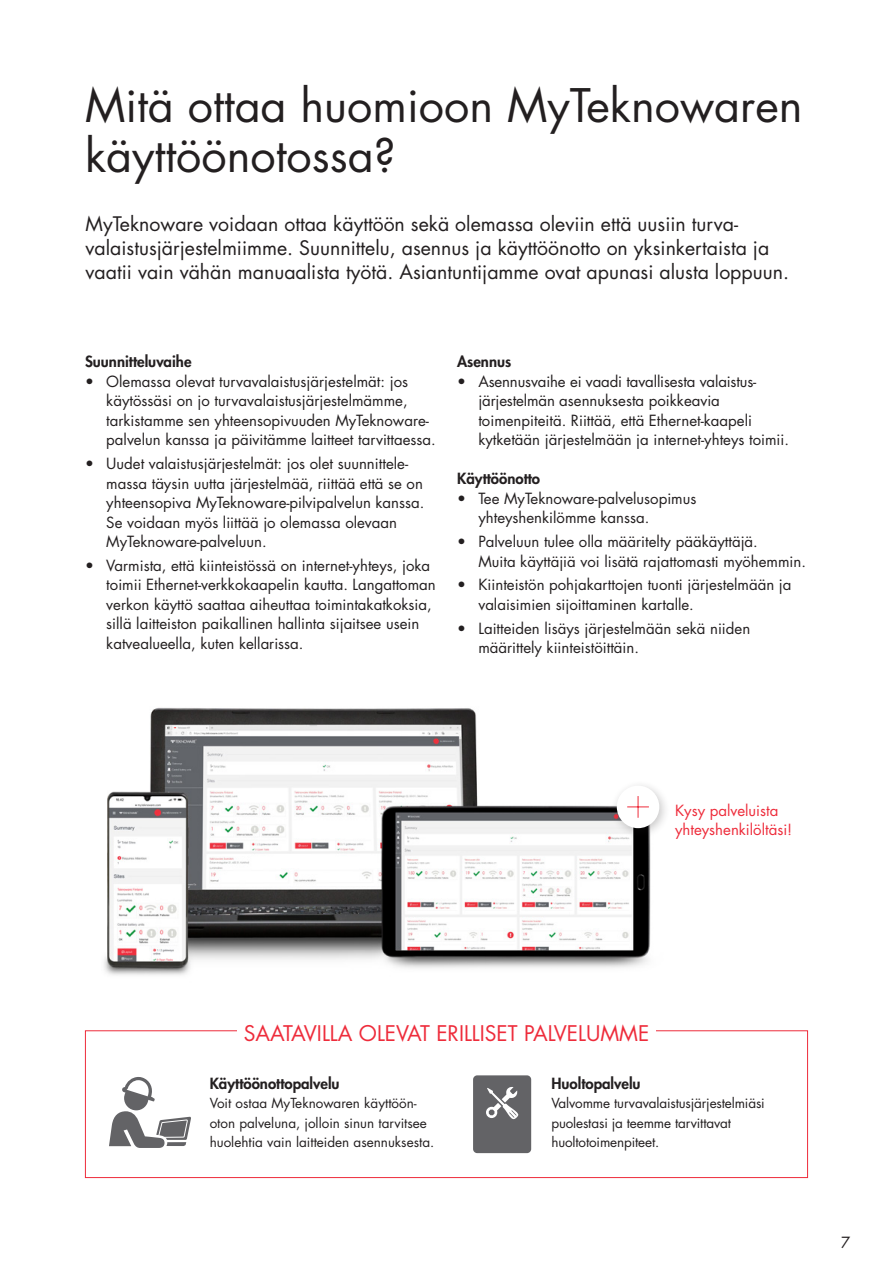
<style>
.page{position:relative;width:893px;height:1263px;background:#fff}
.page>*{position:absolute;margin:0;border:0;box-sizing:border-box;transform-origin:0 0}
.H2_Otsikko_30_33_pt{font:45px/49.5px "Futura Std";color:#231f20}
.H2_Otsikko_14_16_pt{font:21px "Futura Std";color:#ee2c3b}
.Ingressi_nosto_13_16{font:19.5px/24px "Futura Std";color:#231f20}
.Leipis_10_13pt_bulle{font:15px/19.5px "Futura Std";color:#231f20}
.H3_Otsikko__10_13pt{font:800 15px "Futura Std";color:#231f20}
.Leipis_10_13pt{font:15px/19.5px "Futura Std";color:#ee2c3b}
.Leipis_10_13pt-2{font:13.5px/19.5px "Futura Std";color:#231f20}
</style>
<div class="page">
<img style="left:104px;top:707px;width:547px;height:268px">
<div style="left:85px;top:1030px;width:723px;height:148px;border:1px solid #ee2c3b"></div>
<div style="left:237px;top:1016px;width:419px;height:34px;background:#fff"></div>
<div style="left:610px;top:780px;width:60px;height:60px;background:#231f20;opacity:.25"></div>
<div style="left:617px;top:786px;width:42px;height:42px;background:#fff;border-radius:50%"></div>
<svg style="left:627px;top:796px;width:22px;height:22px"></svg>
<svg style="left:109px;top:1077px;width:82px;height:71px"></svg>
<div style="left:475px;top:1077px;width:55px;height:74px;background:#636366;border-radius:3px"></div>
<div style="left:473px;top:1075px;width:58px;height:78px;border:3px solid #636366;border-radius:3px"></div>
<svg style="left:486px;top:1087px;width:32px;height:32px"></svg>
<p class="H2_Otsikko_30_33_pt" style="left:85px;top:81px;width:719px">Mitä ottaa huomioon MyTeknowaren käyttöönotossa?</p>
<p class="Ingressi_nosto_13_16" style="left:86px;top:212px;width:705px">MyTeknoware voidaan ottaa käyttöön sekä olemassa oleviin että uusiin turva&shy;valaistusjärjestelmiimme. Suunnittelu, asennus ja käyttöönotto on yksinkertaista ja vaatii vain vähän manuaalista työtä. Asiantuntijamme ovat apunasi alusta loppuun.</p>
<h3 class="H3_Otsikko__10_13pt" style="left:85px;top:352px;width:108px">Suunnitteluvaihe</h3>
<p class="Leipis_10_13pt_bulle" style="left:106px;top:372px;width:331px;text-indent:-21px">• Olemassa olevat turvavalaistusjärjestelmät: jos käytössäsi on jo turvavalaistusjärjestelmämme, tarkistamme sen yhteensopivuuden MyTeknoware&shy;palvelun kanssa ja päivitämme laitteet tarvittaessa.</p>
<p class="Leipis_10_13pt_bulle" style="left:106px;top:454px;width:320px;text-indent:-21px">• Uudet valaistusjärjestelmät: jos olet suunnittele&shy;massa täysin uutta järjestelmää, riittää että se on yhteensopiva MyTeknoware-pilvipalvelun kanssa.<br>Se voidaan myös liittää jo olemassa olevaan MyTeknoware-palveluun.</p>
<p class="Leipis_10_13pt_bulle" style="left:106px;top:556px;width:331px;text-indent:-21px">• Varmista, että kiinteistössä on internet-yhteys, joka toimii Ethernet-verkkokaapelin kautta. Langattoman verkon käyttö saattaa aiheuttaa toimintakatkoksia, sillä laitteiston paikallinen hallinta sijaitsee usein katvealueella, kuten kellarissa.</p>
<h3 class="H3_Otsikko__10_13pt" style="left:457px;top:352px;width:56px">Asennus</h3>
<p class="Leipis_10_13pt_bulle" style="left:478px;top:372px;width:312px;text-indent:-21px">• Asennusvaihe ei vaadi tavallisesta valaistus&shy;järjestelmän asennuksesta poikkeavia toimenpiteitä. Riittää, että Ethernet-kaapeli kytketään järjestelmään ja internet-yhteys toimii.</p>
<h3 class="H3_Otsikko__10_13pt" style="left:457px;top:469px;width:84px">Käyttöönotto</h3>
<p class="Leipis_10_13pt_bulle" style="left:478px;top:489px;width:220px;text-indent:-21px">• Tee MyTeknoware-palvelusopimus yhteyshenkilömme kanssa.</p>
<p class="Leipis_10_13pt_bulle" style="left:478px;top:532px;width:329px;text-indent:-21px">• Palveluun tulee olla määritelty pääkäyttäjä.<br>Muita käyttäjiä voi lisätä rajattomasti myöhemmin.</p>
<p class="Leipis_10_13pt_bulle" style="left:478px;top:575px;width:315px;text-indent:-21px">• Kiinteistön pohjakarttojen tuonti järjestelmään ja valaisimien sijoittaminen kartalle.</p>
<p class="Leipis_10_13pt_bulle" style="left:478px;top:618px;width:273px;text-indent:-21px">• Laitteiden lisäys järjestelmään sekä niiden määrittely kiinteistöittäin.</p>
<p class="Leipis_10_13pt" style="left:675px;top:801px;width:119px">Kysy palveluista yhteyshenkilöltäsi!</p>
<h2 class="H2_Otsikko_14_16_pt" style="left:244px;top:1020px;width:407px">SAATAVILLA OLEVAT ERILLISET PALVELUMME</h2>
<h3 class="H3_Otsikko__10_13pt" style="left:210px;top:1074px;width:131px">Käyttöönottopalvelu</h3>
<p class="Leipis_10_13pt-2" style="left:210px;top:1094px;width:226px">Voit ostaa MyTeknowaren käyttöön&shy;oton palveluna, jolloin sinun tarvitsee huolehtia vain laitteiden asennuksesta.</p>
<h3 class="H3_Otsikko__10_13pt" style="left:551px;top:1074px;width:91px">Huoltopalvelu</h3>
<p class="Leipis_10_13pt-2" style="left:551px;top:1094px;width:215px">Valvomme turvavalaistusjärjestelmiäsi puolestasi ja teemme tarvittavat huoltotoimenpiteet.</p>
<p class="Leipis_10_13pt_bulle" style="left:841px;top:1232px;width:11px">7</p>
</div>
